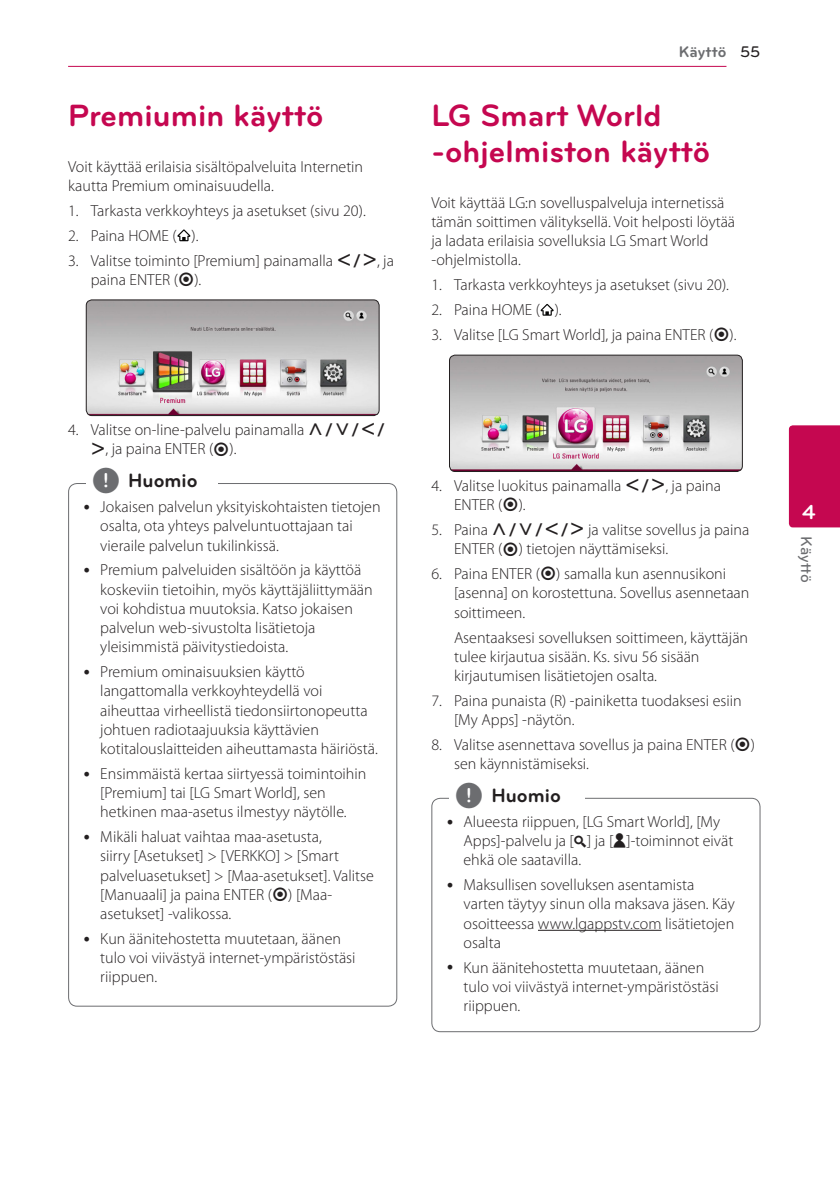
<style>
.page{position:relative;width:840px;height:1191px;background:#fff}
.page>*{position:absolute;margin:0;border:0;box-sizing:border-box;transform-origin:0 0}
.Title_1{font:700 32px/36px "Bryant LG";color:#c50750}
.t1{font:700 21px "Bryant LG";color:#fff}
.t2{font:700 20px "Bryant LG";color:#231f20}
.Content_text_Light{font:300 16px/19.2px "Myriad Pro";color:#231f20}
.Content_text_Num{font:300 16px/19.2px "Myriad Pro";color:#231f20}
.Contents_Text_Sub_Nu{font:300 16px/19.2px "Myriad Pro";color:#231f20}
.t3{font:700 16px "Bryant LG";color:#6c6d70}
.t4{font:500 16px "Bryant LG";color:#6c6d70}
.s1{font-family:"UPSYS Common";font-weight:400}
.s2{font-family:"UPSYS Common";font-weight:400;font-size:30px;color:#6c6d70}
.s3{font-weight:500;color:#231f20}
.s4{font-family:"UPSYS Common BP730 Addition";font-weight:400}
</style>
<div class="page">
<hr style="left:68px;top:66px;width:658px;height:1px;background:#c50750">
<div style="left:788px;top:425px;width:51px;height:102px;background:#c50750"></div>
<svg style="left:177px;top:229px;width:13px;height:12px"></svg>
<img style="left:86px;top:300px;width:293px;height:115px">
<div style="left:86px;top:299px;width:293px;height:117px;border:1px solid #231f20;border-radius:6px"></div>
<svg style="left:540px;top:304px;width:13px;height:12px"></svg>
<img style="left:449px;top:355px;width:293px;height:116px">
<div style="left:449px;top:355px;width:293px;height:117px;border:1px solid #231f20;border-radius:6px"></div>
<hr style="left:537px;top:930px;width:124px;height:1px;background:#231f20">
<div style="left:431px;top:798px;width:329px;height:234px;border:1px solid #6c6d70;border-radius:9px"></div>
<div style="left:449px;top:792px;width:135px;height:20px;background:#fff"></div>
<p class="Title_1" style="left:68px;top:97px;width:257px">Premiumin käyttö</p>
<p class="Content_text_Light" style="left:68px;top:156px;width:296px">Voit käyttää erilaisia sisältöpalveluita Internetin kautta Premium ominaisuudella.</p>
<p class="Content_text_Num" style="left:68px;top:200px;width:299px">1. Tarkasta verkkoyhteys ja asetukset (sivu 20).</p>
<p class="Content_text_Num" style="left:68px;top:225px;width:132px">2. Paina HOME ( ).</p>
<p class="Content_text_Num" style="left:91px;top:250px;width:304px;text-indent:-23px">3. Valitse toiminto [Premium] painamalla <span class="s1">A/D</span>, ja paina ENTER (<span class="s1">b</span>).</p>
<p class="Content_text_Num" style="left:91px;top:420px;width:297px;text-indent:-23px">4. Valitse on-line-palvelu painamalla <span class="s1">W/S/A/<br>D</span>, ja paina ENTER (<span class="s1">b</span>).</p>
<p class="t2" style="left:92px;top:468px;width:107px"><span class="s2">,</span> Huomio</p>
<p class="Content_text_Light" style="left:100px;top:497px;width:282px">Jokaisen palvelun yksityiskohtaisten tietojen osalta, ota yhteys palveluntuottajaan tai vieraile palvelun tukilinkissä.</p>
<p class="Content_text_Light" style="left:100px;top:560px;width:274px">Premium palveluiden sisältöön ja käyttöä koskeviin tietoihin, myös käyttäjäliittymään voi kohdistua muutoksia. Katso jokaisen palvelun web-sivustolta lisätietoja yleisimmistä päivitystiedoista.</p>
<p class="Content_text_Light" style="left:100px;top:662px;width:279px">Premium ominaisuuksien käyttö langattomalla verkkoyhteydellä voi aiheuttaa virheellistä tiedonsiirtonopeutta johtuen radiotaajuuksia käyttävien kotitalouslaitteiden aiheuttamasta häiriöstä.</p>
<p class="Content_text_Light" style="left:100px;top:764px;width:267px">Ensimmäistä kertaa siirtyessä toimintoihin [Premium] tai [LG Smart World], sen hetkinen maa-asetus ilmestyy näytölle.</p>
<p class="Content_text_Light" style="left:100px;top:827px;width:275px">Mikäli haluat vaihtaa maa-asetusta,<br>siirry [Asetukset] &gt; [VERKKO] &gt; [Smart palveluasetukset] &gt; [Maa-asetukset]. Valitse [Manuaali] ja paina ENTER (<span class="s1">b</span>) [Maa&shy;asetukset] -valikossa.</p>
<p class="Content_text_Light" style="left:100px;top:928px;width:257px">Kun äänitehostetta muutetaan, äänen tulo voi viivästyä internet-ympäristöstäsi riippuen.</p>
<p class="t3" style="left:678px;top:42px;width:83px">Käyttö <span class="s3">55</span></p>
<p class="Title_1" style="left:431px;top:97px;width:280px">LG Smart World -ohjelmiston käyttö</p>
<p class="Content_text_Light" style="left:431px;top:192px;width:305px">Voit käyttää LG:n sovelluspalveluja internetissä tämän soittimen välityksellä. Voit helposti löytää ja ladata erilaisia sovelluksia LG Smart World -ohjelmistolla.</p>
<p class="Content_text_Num" style="left:431px;top:275px;width:299px">1. Tarkasta verkkoyhteys ja asetukset (sivu 20).</p>
<p class="Content_text_Num" style="left:431px;top:300px;width:132px">2. Paina HOME ( ).</p>
<p class="Content_text_Num" style="left:431px;top:325px;width:306px">3. Valitse [LG Smart World], ja paina ENTER (<span class="s1">b</span>).</p>
<p class="Content_text_Num" style="left:454px;top:476px;width:268px;text-indent:-23px">4. Valitse luokitus painamalla <span class="s1">A/D</span>, ja paina<br>ENTER (<span class="s1">b</span>).</p>
<p class="Content_text_Num" style="left:454px;top:520px;width:297px;text-indent:-23px">5. Paina <span class="s1">W/S/A/D</span> ja valitse sovellus ja paina<br>ENTER (<span class="s1">b</span>) tietojen näyttämiseksi.</p>
<p class="Content_text_Num" style="left:454px;top:564px;width:297px;text-indent:-23px">6. Paina ENTER (<span class="s1">b</span>) samalla kun asennusikoni [asenna] on korostettuna. Sovellus asennetaan soittimeen.</p>
<p class="Contents_Text_Sub_Nu" style="left:454px;top:627px;width:295px">Asentaaksesi sovelluksen soittimeen, käyttäjän tulee kirjautua sisään. Ks. sivu 56 sisään kirjautumisen lisätietojen osalta.</p>
<p class="Content_text_Num" style="left:454px;top:690px;width:289px;text-indent:-23px">7. Paina punaista (R) -painiketta tuodaksesi esiin [My Apps] -näytön.</p>
<p class="Content_text_Num" style="left:454px;top:735px;width:302px;text-indent:-23px">8. Valitse asennettava sovellus ja paina ENTER (<span class="s1">b</span>) sen käynnistämiseksi.</p>
<p class="t2" style="left:454px;top:783px;width:107px"><span class="s2">,</span> Huomio</p>
<p class="Content_text_Light" style="left:463px;top:812px;width:271px">Alueesta riippuen, [LG Smart World], [My<br>Apps]-palvelu ja [<span class="s4">d</span>] ja [<span class="s4">c</span>]-toiminnot eivät ehkä ole saatavilla.</p>
<p class="Content_text_Light" style="left:463px;top:875px;width:272px">Maksullisen sovelluksen asentamista varten täytyy sinun olla maksava jäsen. Käy osoitteessa www.lgappstv.com lisätietojen osalta</p>
<p class="Content_text_Light" style="left:463px;top:957px;width:257px">Kun äänitehostetta muutetaan, äänen tulo voi viivästyä internet-ympäristöstäsi riippuen.</p>
<h2 class="t1" style="left:801px;top:499px;width:15px">4</h2>
<p class="t4" style="left:815px;top:536px;width:48px;rotate:90deg">Käyttö</p>
</div>
